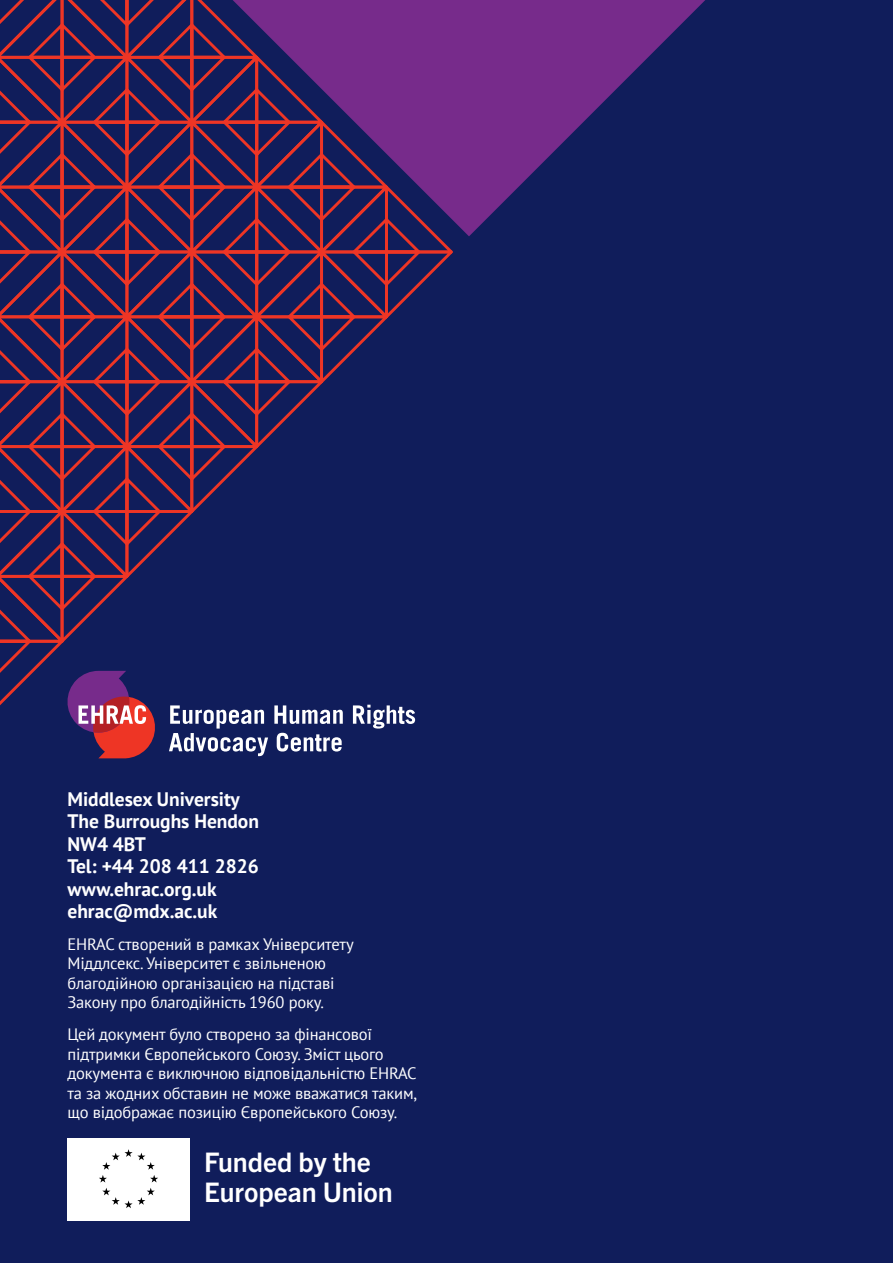
<style>
.page{position:relative;width:893px;height:1263px;background:#101d5b}
.page>*{position:absolute;margin:0;border:0;box-sizing:border-box;transform-origin:0 0}
.t1{font:700 27px/29.2px "Trade Gothic Next LT Pro";color:#fff}
.t2{font:700 19.5px/22.5px "PT Sans";color:#fff}
.t3{font:16.5px/19.5px "PT Sans";letter-spacing:-.01em;color:#fff}
</style>
<div class="page">
<svg style="left:454px;top:0;width:251px;height:236px;fill:#772b8b"></svg>
<svg style="left:0;top:0;width:454px;height:759px"></svg>
<div style="left:67px;top:1137px;width:123px;height:83px;background:#fff"></div>
<svg style="left:102px;top:1188px;width:53px;height:20px"></svg>
<svg style="left:99px;top:1149px;width:59px;height:33px"></svg>
<p class="t2" style="left:67px;top:787px;width:193px">Middlesex University<br>The Burroughs Hendon<br>NW4 4BT<br>Tel: +44 208 411 2826 www.ehrac.org.uk ehrac@mdx.ac.uk</p>
<p class="t3" style="left:67px;top:934px;width:288px">EHRAC створений в рамках Університету Міддлсекс. Університет є звільненою благодійною організацією на підставі Закону про благодійність 1960 року.</p>
<p class="t3" style="left:67px;top:1024px;width:351px">Цей документ було створено за фінансової підтримки Європейського Союзу. Зміст цього документа є виключною відповідальністю EHRAC та за жодних обставин не може вважатися таким, що відображає позицію Європейського Союзу.</p>
<h1 class="t1" style="left:204px;top:1146px;width:190px">Funded by the<br>European Union</h1>
</div>
